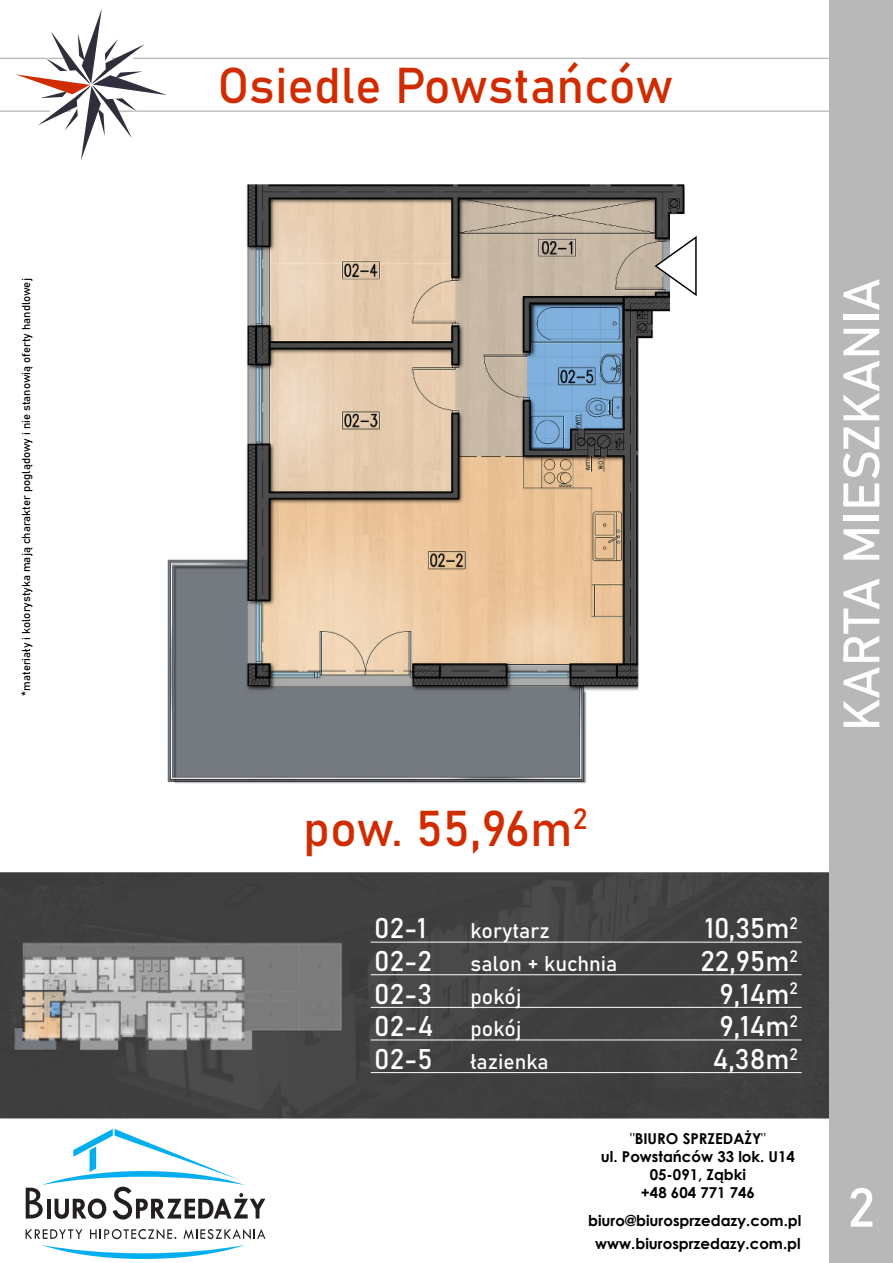
<style>
.page{position:relative;width:893px;height:1263px;background:#fff}
.page>*{position:absolute;margin:0;border:0;box-sizing:border-box;transform-origin:0 0}
.t1{font:54px "Bahnschrift";color:#fff}
.t2{font:50.4px "Bahnschrift";color:#fff}
.t3{font:49.65px "Bahnschrift";color:#d12c00}
.t4{font:28.05px/32.5px "Bahnschrift";color:#fff}
.t5{font:21px/32.5px "Bahnschrift";color:#fff}
.t6{font:700 15px/18px "Century Gothic";color:#000;text-align:center}
.t7{font:11.25px "Bahnschrift";color:#000}
.s1{font-weight:400}
</style>
<div class="page">
<img style="left:0;top:872px;width:829px;height:247px">
<hr style="left:0;top:110px;width:893px;height:2px;background:#b8b8b8">
<hr style="left:0;top:58px;width:893px;height:1px;background:#b8b8b8">
<div style="left:829px;top:0;width:64px;height:1263px;background:#b8b8b8"></div>
<svg style="left:14px;top:9px;width:155px;height:151px"></svg>
<img style="left:167px;top:184px;width:517px;height:600px">
<svg style="left:654px;top:236px;width:43px;height:60px"></svg>
<hr style="left:371px;top:942px;width:430px;height:1px;background:#fff">
<hr style="left:371px;top:974px;width:430px;height:1px;background:#fff">
<hr style="left:371px;top:1007px;width:430px;height:1px;background:#fff">
<hr style="left:371px;top:1039px;width:430px;height:1px;background:#fff">
<hr style="left:371px;top:1072px;width:430px;height:1px;background:#fff">
<img style="left:15px;top:942px;width:328px;height:109px">
<svg style="left:26px;top:1229px;width:56px;height:10px"></svg>
<svg style="left:90px;top:1229px;width:86px;height:10px"></svg>
<svg style="left:183px;top:1229px;width:82px;height:10px"></svg>
<svg style="left:42px;top:1245px;width:202px;height:14px"></svg>
<svg style="left:26px;top:1129px;width:239px;height:90px"></svg>
<p class="t7" style="left:21px;top:696px;width:419px;rotate:-90deg">*materiały i kolorystyka mają charakter poglądowy i nie stanowią oferty handlowej</p>
<h3 class="t3" style="left:217px;top:64px;width:457px">Osiedle Powstańców</h3>
<h3 class="t3" style="left:303px;top:806px;width:286px">pow. 55,96m<sup>2</sup></h3>
<h3 class="t4" style="left:374px;top:914px;width:61px">02-1<br>02-2<br>02-3<br>02-4<br>02-5</h3>
<h3 class="t4" style="left:700px;top:914px;width:99px;text-align:right">10,35m<sup>2<br></sup>22,95m<sup>2<br></sup>9,14m<sup>2<br></sup>9,14m<sup>2<br></sup>4,38m<sup>2</sup></h3>
<h3 class="t5" style="left:471px;top:916px;width:148px">korytarz<br>salon + kuchnia pokój<br>pokój<br>łazienka</h3>
<p class="t6" style="left:601px;top:1128px;width:196px"><span class="s1">"</span>BIURO SPRZEDAŻY<span class="s1">"<br></span>ul. Powstańców 33 lok. U14<br>05-091, Ząbki<br>+48 604 771 746</p>
<p class="t6" style="left:588px;top:1208px;width:215px;line-height:23.4px">biuro@biurosprzedazy.com.pl www.biurosprzedazy.com.pl</p>
<h2 class="t2" style="left:839px;top:731px;width:454px;rotate:-90deg">KARTA MIESZKANIA</h2>
<h1 class="t1" style="left:847px;top:1184px;width:29px">2</h1>
</div>
